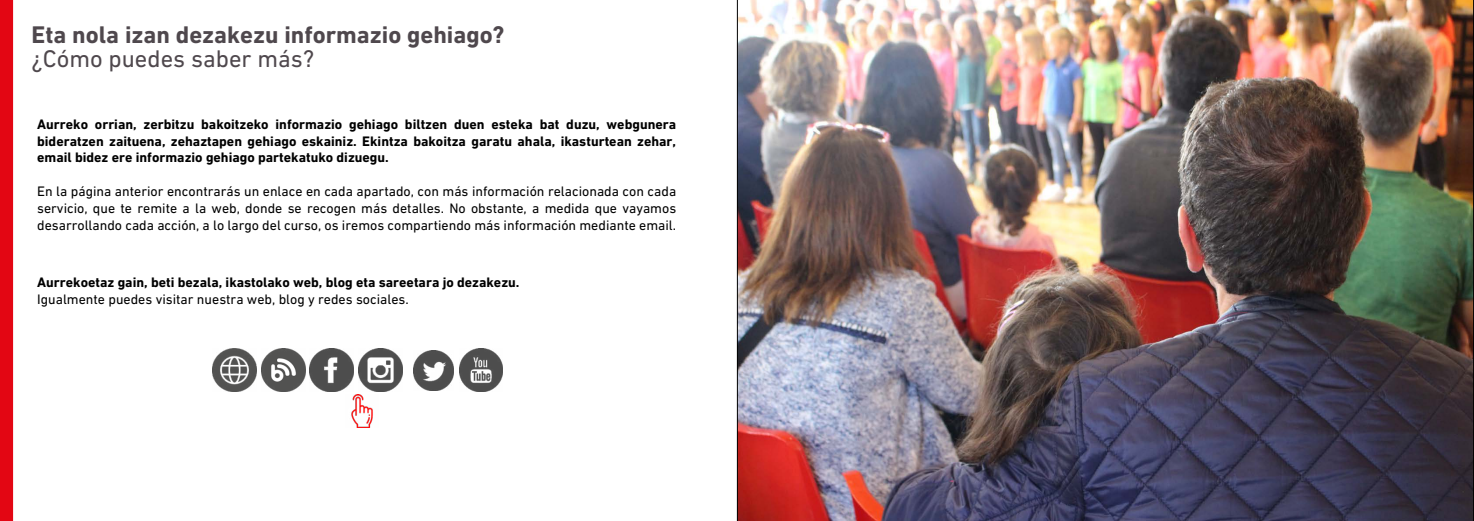
<style>
.page{position:relative;width:1474px;height:521px;background:#fff}
.page>*{position:absolute;margin:0;border:0;box-sizing:border-box;transform-origin:0 0}
.t1{font:700 24.5px "DIN Next LT Pro";color:#4f484d}
.t2{font:24.5px "DIN Next LT Pro";color:#4f484d}
.t3{font:14px/16.8px "DIN Next LT Pro";color:#000;text-align:justify}
.t4{font:700 14px/16.8px "DIN Next LT Pro";color:#000;text-align:justify}
</style>
<div class="page">
<img style="left:737px;top:0;width:736px;height:521px">
<div style="left:0;top:0;width:13px;height:521px;background:#e30613"></div>
<img style="left:351px;top:395px;width:22px;height:33px">
<img style="left:310px;top:348px;width:44px;height:44px">
<img style="left:359px;top:348px;width:43px;height:44px">
<img style="left:413px;top:350px;width:40px;height:40px">
<img style="left:459px;top:348px;width:44px;height:44px">
<img style="left:213px;top:348px;width:43px;height:44px">
<img style="left:262px;top:348px;width:43px;height:44px">
<h1 class="t1" style="left:32px;top:20px;width:474px">Eta nola izan dezakezu informazio gehiago?</h1>
<h1 class="t2" style="left:32px;top:45px;width:284px">¿Cómo puedes saber más?</h1>
<p class="t4" style="left:37px;top:116px;width:640px">Aurreko orrian, zerbitzu bakoitzeko informazio gehiago biltzen duen esteka bat duzu, webgunera bideratzen zaituena, zehaztapen gehiago eskainiz. Ekintza bakoitza garatu ahala, ikasturtean zehar, email bidez ere informazio gehiago partekatuko dizuegu.</p>
<p class="t3" style="left:37px;top:183px;width:640px">En la página anterior encontrarás un enlace en cada apartado, con más información relacionada con cada servicio, que te remite a la web, donde se recogen más detalles. No obstante, a medida que vayamos desarrollando cada acción, a lo largo del curso, os iremos compartiendo más información mediante email.</p>
<p class="t4" style="left:37px;top:274px;width:484px">Aurrekoetaz gain, beti bezala, ikastolako web, blog eta sareetara jo dezakezu.</p>
<p class="t3" style="left:37px;top:290px;width:373px">Igualmente puedes visitar nuestra web, blog y redes sociales.</p>
</div>
